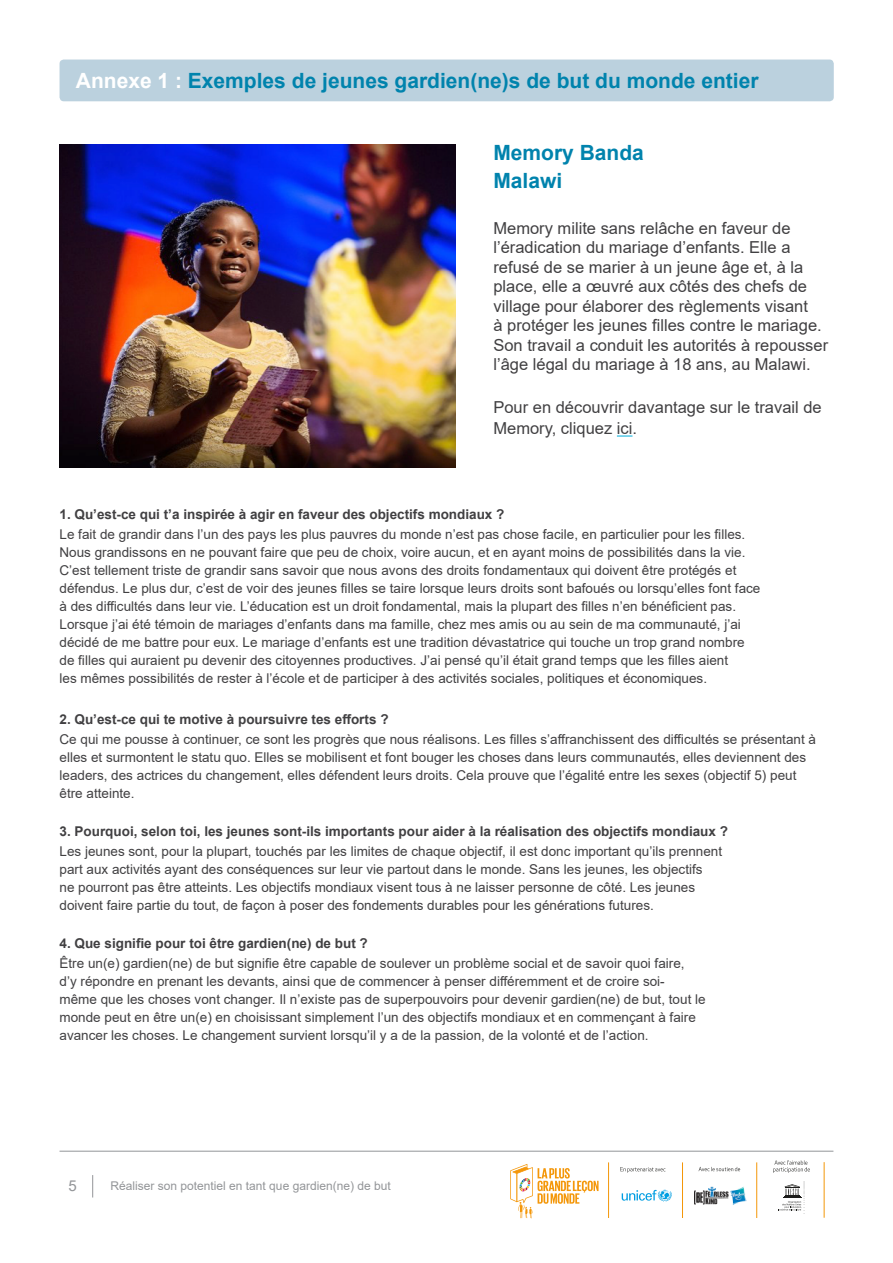
<style>
.page{position:relative;width:893px;height:1263px;background:#fff}
.page>*{position:absolute;margin:0;border:0;box-sizing:border-box;transform-origin:0 0}
.t1{font:700 21px/28.2px "Arial";color:#0083ad}
.t2{font:16.5px/19.5px "Arial";color:#414042}
.t3{font:15px "Arial";color:#939598}
.t4{font:13.5px/18px "Arial";color:#414042}
.t5{font:700 13.5px "Arial";color:#414042}
.t6{font:12px "Arial";color:#939598}
.s1{color:#fff}
</style>
<div class="page">
<hr style="left:60px;top:1151px;width:773px;height:1px;background:#939598">
<svg style="left:92px;top:1175px;width:1px;height:22px"></svg>
<hr style="left:608px;top:1162px;width:1px;height:56px;background:#f49709">
<hr style="left:682px;top:1162px;width:1px;height:56px;background:#f49709">
<hr style="left:756px;top:1162px;width:1px;height:56px;background:#f49709">
<svg style="left:622px;top:1190px;width:50px;height:12px"></svg>
<img style="left:695px;top:1186px;width:52px;height:19px">
<hr style="left:824px;top:1162px;width:1px;height:56px;background:#f49709">
<svg style="left:699px;top:1167px;width:41px;height:4px"></svg>
<svg style="left:773px;top:1160px;width:37px;height:13px"></svg>
<svg style="left:510px;top:1164px;width:88px;height:54px"></svg>
<svg style="left:778px;top:1181px;width:27px;height:33px"></svg>
<svg style="left:620px;top:1167px;width:45px;height:6px"></svg>
<div style="left:60px;top:60px;width:774px;height:41px;background:#bbd1de;border-radius:4px"></div>
<svg style="left:617px;top:435px;width:15px;height:2px"></svg>
<img style="left:59px;top:145px;width:396px;height:323px">
<h1 class="t1" style="left:76px;top:66px;width:684px"><span class="s1">Annexe 1 :</span> Exemples de jeunes gardien(ne)s de but du monde entier</h1>
<h1 class="t1" style="left:493px;top:139px;width:152px">Memory Banda<br>Malawi</h1>
<p class="t2" style="left:493px;top:218px;width:336px">Memory milite sans relâche en faveur de l’éradication du mariage d’enfants. Elle a refusé de se marier à un jeune âge et, à la place, elle a œuvré aux côtés des chefs de village pour élaborer des règlements visant<br>à protéger les jeunes filles contre le mariage.<br>Son travail a conduit les autorités à repousser l’âge légal du mariage à 18 ans, au Malawi.</p>
<p class="t2" style="left:493px;top:397px;width:330px;line-height:21px">Pour en découvrir davantage sur le travail de<br>Memory, cliquez ici.</p>
<p class="t5" style="left:60px;top:505px;width:446px">1. Qu’est-ce qui t’a inspirée à agir en faveur des objectifs mondiaux ?</p>
<p class="t4" style="left:60px;top:526px;width:702px">Le fait de grandir dans l’un des pays les plus pauvres du monde n’est pas chose facile, en particulier pour les filles.<br>Nous grandissons en ne pouvant faire que peu de choix, voire aucun, et en ayant moins de possibilités dans la vie.<br>C’est tellement triste de grandir sans savoir que nous avons des droits fondamentaux qui doivent être protégés et défendus. Le plus dur, c’est de voir des jeunes filles se taire lorsque leurs droits sont bafoués ou lorsqu’elles font face à des difficultés dans leur vie. L’éducation est un droit fondamental, mais la plupart des filles n’en bénéficient pas.<br>Lorsque j’ai été témoin de mariages d’enfants dans ma famille, chez mes amis ou au sein de ma communauté, j’ai décidé de me battre pour eux. Le mariage d’enfants est une tradition dévastatrice qui touche un trop grand nombre de filles qui auraient pu devenir des citoyennes productives. J’ai pensé qu’il était grand temps que les filles aient<br>les mêmes possibilités de rester à l’école et de participer à des activités sociales, politiques et économiques.</p>
<p class="t5" style="left:60px;top:709px;width:331px">2. Qu’est-ce qui te motive à poursuivre tes efforts ?</p>
<p class="t4" style="left:60px;top:730px;width:758px">Ce qui me pousse à continuer, ce sont les progrès que nous réalisons. Les filles s’affranchissent des difficultés se présentant à elles et surmontent le statu quo. Elles se mobilisent et font bouger les choses dans leurs communautés, elles deviennent des leaders, des actrices du changement, elles défendent leurs droits. Cela prouve que l’égalité entre les sexes (objectif 5) peut être atteinte.</p>
<p class="t5" style="left:60px;top:822px;width:670px">3. Pourquoi, selon toi, les jeunes sont-ils importants pour aider à la réalisation des objectifs mondiaux ?</p>
<p class="t4" style="left:60px;top:842px;width:664px">Les jeunes sont, pour la plupart, touchés par les limites de chaque objectif, il est donc important qu’ils prennent part aux activités ayant des conséquences sur leur vie partout dans le monde. Sans les jeunes, les objectifs<br>ne pourront pas être atteints. Les objectifs mondiaux visent tous à ne laisser personne de côté. Les jeunes doivent faire partie du tout, de façon à poser des fondements durables pour les générations futures.</p>
<p class="t5" style="left:60px;top:934px;width:310px">4. Que signifie pour toi être gardien(ne) de but ?</p>
<p class="t4" style="left:60px;top:954px;width:648px">Être un(e) gardien(ne) de but signifie être capable de soulever un problème social et de savoir quoi faire,<br>d’y répondre en prenant les devants, ainsi que de commencer à penser différemment et de croire soi&shy;même que les choses vont changer. Il n’existe pas de superpouvoirs pour devenir gardien(ne) de but, tout le monde peut en être un(e) en choisissant simplement l’un des objectifs mondiaux et en commençant à faire avancer les choses. Le changement survient lorsqu’il y a de la passion, de la volonté et de l’action.</p>
<p class="t3" style="left:69px;top:1175px;width:10px">5</p>
<p class="t6" style="left:111px;top:1177px;width:282px">Réaliser son potentiel en tant que gardien(ne) de but</p>
</div>
